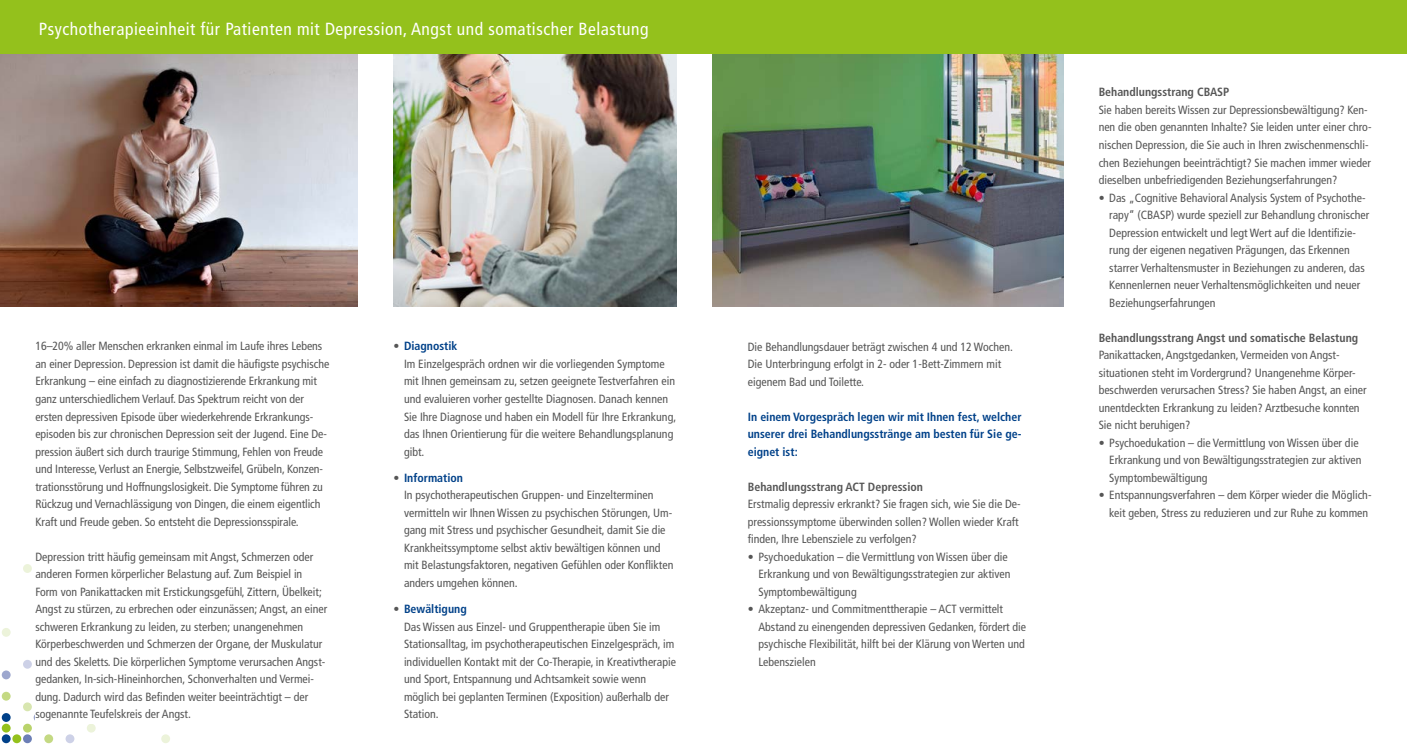
<style>
.page{position:relative;width:1407px;height:745px;background:#fff}
.page>*{position:absolute;margin:0;border:0;box-sizing:border-box;transform-origin:0 0}
.t1{font:condensed 17.5px "Frutiger LT Com";letter-spacing:.03em;color:#fff}
.t2{font:condensed 11.88px/17.5px "Frutiger LT Com";color:#565656}
.t3{font:700 condensed 11.88px/17.5px "Frutiger LT Com";color:#004189;text-align:justify}
.t4{font:700 condensed 11.88px "Frutiger LT Com";color:#565656}
.s1{font-weight:700;color:#004189}
</style>
<div class="page">
<svg style="left:161px;top:733px;width:9px;height:9px"></svg>
<div style="left:66px;top:733px;width:8px;height:9px;background:#cdd1e7;border-radius:50%"></div>
<svg style="left:44px;top:733px;width:9px;height:9px"></svg>
<svg style="left:23px;top:733px;width:9px;height:9px"></svg>
<svg style="left:12px;top:733px;width:9px;height:9px"></svg>
<svg style="left:2px;top:733px;width:9px;height:9px"></svg>
<div style="left:87px;top:723px;width:9px;height:9px;background:#ecf3da;border-radius:50%"></div>
<div style="left:23px;top:723px;width:9px;height:9px;background:#b9d36b;border-radius:50%"></div>
<div style="left:2px;top:723px;width:9px;height:9px;background:#94c11c;border-radius:50%"></div>
<svg style="left:2px;top:712px;width:9px;height:9px"></svg>
<div style="left:23px;top:702px;width:9px;height:8px;background:#d8e6b0;border-radius:50%"></div>
<div style="left:2px;top:691px;width:9px;height:9px;background:#c4d983;border-radius:50%"></div>
<div style="left:2px;top:670px;width:9px;height:9px;background:#9da7ce;border-radius:50%"></div>
<div style="left:23px;top:659px;width:9px;height:9px;background:#cdd1e7;border-radius:50%"></div>
<div style="left:2px;top:627px;width:9px;height:9px;background:#ecf3da;border-radius:50%"></div>
<div style="left:23px;top:563px;width:9px;height:9px;background:#ecf3da;border-radius:50%"></div>
<img style="left:712px;top:53px;width:351px;height:253px">
<img style="left:393px;top:53px;width:284px;height:253px">
<img style="left:0;top:53px;width:358px;height:253px">
<div style="left:0;top:0;width:1407px;height:53px;background:#94c11c"></div>
<h1 class="t1" style="left:39px;top:19px;width:611px">Psychotherapieeinheit für Patienten mit Depression, Angst und somatischer Belastung</h1>
<p class="t2" style="left:35px;top:337px;width:295px">16–20% aller Menschen erkranken einmal im Laufe ihres Lebens an einer Depression. Depression ist damit die häufigste psychische Erkrankung – eine einfach zu diagnostizierende Erkrankung mit ganz unterschiedlichem Verlauf. Das Spektrum reicht von der ersten depressiven Episode über wiederkehrende Erkrankungs&shy;episoden bis zur chronischen Depression seit der Jugend. Eine De&shy;pression äußert sich durch traurige Stimmung, Fehlen von Freude und Interesse, Verlust an Energie, Selbstzweifel, Grübeln, Konzen&shy;trationsstörung und Hoffnungslosigkeit. Die Symptome führen zu Rückzug und Vernachlässigung von Dingen, die einem eigentlich Kraft und Freude geben. So entsteht die Depressionsspirale.</p>
<p class="t2" style="left:35px;top:547px;width:293px">Depression tritt häufig gemeinsam mit Angst, Schmerzen oder anderen Formen körperlicher Belastung auf. Zum Beispiel in Form von Panikattacken mit Erstickungsgefühl, Zittern, Übelkeit; Angst zu stürzen, zu erbrechen oder einzunässen; Angst, an einer schweren Erkrankung zu leiden, zu sterben; unangenehmen Körperbeschwerden und Schmerzen der Organe, der Muskulatur und des Skeletts. Die körperlichen Symptome verursachen Angst&shy;gedanken, In-sich-Hineinhorchen, Schonverhalten und Vermei&shy;dung. Dadurch wird das Befinden weiter beeinträchtigt – der sogenannte Teufelskreis der Angst.</p>
<p class="t2" style="left:404px;top:337px;width:274px;text-indent:-11px">• <span class="s1">Diagnostik<br></span>Im Einzelgespräch ordnen wir die vorliegenden Symptome mit Ihnen gemeinsam zu, setzen geeignete Testverfahren ein und evaluieren vorher gestellte Diagnosen. Danach kennen Sie Ihre Diagnose und haben ein Modell für Ihre Erkrankung, das Ihnen Orientierung für die weitere Behandlungsplanung gibt.</p>
<p class="t2" style="left:404px;top:468px;width:271px;text-indent:-11px">• <span class="s1">Information<br></span>In psychotherapeutischen Gruppen- und Einzelterminen vermitteln wir Ihnen Wissen zu psychischen Störungen, Um&shy;gang mit Stress und psychischer Gesundheit, damit Sie die Krankheitssymptome selbst aktiv bewältigen können und mit Belastungsfaktoren, negativen Gefühlen oder Konflikten anders umgehen können.</p>
<p class="t2" style="left:404px;top:600px;width:273px;text-indent:-11px">• <span class="s1">Bewältigung<br></span>Das Wissen aus Einzel- und Gruppentherapie üben Sie im Stationsalltag, im psychotherapeutischen Einzelgespräch, im individuellen Kontakt mit der Co-Therapie, in Kreativtherapie und Sport, Entspannung und Achtsamkeit sowie wenn möglich bei geplanten Terminen (Exposition) außerhalb der Station.</p>
<p class="t2" style="left:748px;top:337px;width:267px">Die Behandlungsdauer beträgt zwischen 4 und 12 Wochen.<br>Die Unterbringung erfolgt in 2- oder 1-Bett-Zimmern mit eigenem Bad und Toilette.</p>
<p class="t3" style="left:748px;top:407px;width:275px">In einem Vorgespräch legen wir mit Ihnen fest, welcher unserer drei Behandlungsstränge am besten für Sie ge&shy;eignet ist:</p>
<p class="t4" style="left:748px;top:479px;width:177px">Behandlungsstrang ACT Depression</p>
<p class="t2" style="left:748px;top:495px;width:274px">Erstmalig depressiv erkrankt? Sie fragen sich, wie Sie die De&shy;pressionssymptome überwinden sollen? Wollen wieder Kraft finden, Ihre Lebensziele zu verfolgen?</p>
<p class="t2" style="left:758px;top:547px;width:254px;text-indent:-11px">• Psychoedukation – die Vermittlung von Wissen über die<br>Erkrankung und von Bewältigungsstrategien zur aktiven<br>Symptombewältigung</p>
<p class="t2" style="left:758px;top:600px;width:269px;text-indent:-11px">• Akzeptanz- und Commitmenttherapie – ACT vermittelt Abstand zu einengenden depressiven Gedanken, fördert die psychische Flexibilität, hilft bei der Klärung von Werten und Lebenszielen</p>
<p class="t4" style="left:1098px;top:85px;width:132px">Behandlungsstrang CBASP</p>
<p class="t2" style="left:1098px;top:101px;width:274px">Sie haben bereits Wissen zur Depressionsbewältigung? Ken&shy;nen die oben genannten Inhalte? Sie leiden unter einer chro&shy;nischen Depression, die Sie auch in Ihren zwischenmenschli&shy;chen Beziehungen beeinträchtigt? Sie machen immer wieder dieselben unbefriedigenden Beziehungserfahrungen?</p>
<p class="t2" style="left:1109px;top:189px;width:262px;text-indent:-11px">• Das „Cognitive Behavioral Analysis System of Psychothe&shy;rapy“ (CBASP) wurde speziell zur Behandlung chronischer Depression entwickelt und legt Wert auf die Identifizie&shy;rung der eigenen negativen Prägungen, das Erkennen starrer Verhaltensmuster in Beziehungen zu anderen, das Kennenlernen neuer Verhaltensmöglichkeiten und neuer Beziehungserfahrungen</p>
<p class="t4" style="left:1098px;top:330px;width:261px">Behandlungsstrang Angst und somatische Belastung</p>
<p class="t2" style="left:1098px;top:346px;width:269px">Panikattacken, Angstgedanken, Vermeiden von Angst&shy;situationen steht im Vordergrund? Unangenehme Körper&shy;beschwerden verursachen Stress? Sie haben Angst, an einer unentdeckten Erkrankung zu leiden? Arztbesuche konnten Sie nicht beruhigen?</p>
<p class="t2" style="left:1109px;top:434px;width:254px;text-indent:-11px">• Psychoedukation – die Vermittlung von Wissen über die<br>Erkrankung und von Bewältigungsstrategien zur aktiven<br>Symptombewältigung</p>
<p class="t2" style="left:1098px;top:486px;width:274px;text-align:right">• Entspannungsverfahren – dem Körper wieder die Möglich&shy;keit geben, Stress zu reduzieren und zur Ruhe zu kommen</p>
</div>
